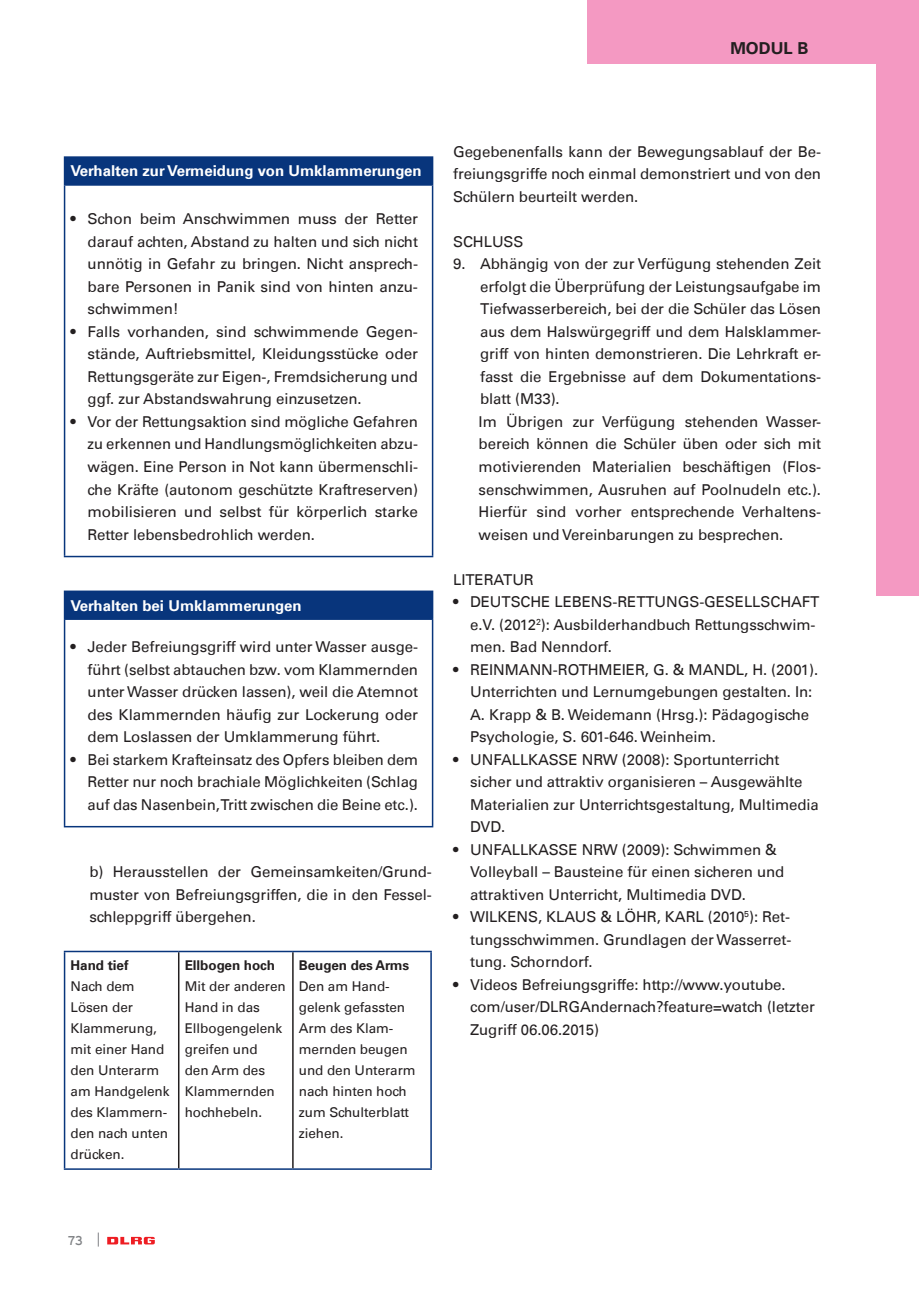
<style>
.page{position:relative;width:919px;height:1289px;background:#fff}
.page>*{position:absolute;margin:0;border:0;box-sizing:border-box;transform-origin:0 0}
.t1{font:700 16.5px "DLRG Univers";color:#231f20}
.t2{font:15px/22.5px "DLRG Univers";letter-spacing:-.005em;color:#231f20;text-align:justify}
.t3{font:700 15px "DLRG Univers";color:#fff}
.t4{font:13.5px/21px "DLRG Univers";letter-spacing:-.005em;color:#231f20}
.t5{font:700 13.5px "DLRG Univers";letter-spacing:-.005em;color:#231f20}
.t6{font:12.75px "Interstate";color:#808285}
</style>
<div class="page">
<svg style="left:98px;top:1232px;width:1px;height:14px"></svg>
<svg style="left:107px;top:1236px;width:48px;height:8px"></svg>
<div style="left:587px;top:0;width:319px;height:64px;background:#f499c2"></div>
<div style="left:876px;top:0;width:42px;height:595px;background:#f499c2"></div>
<div style="left:65px;top:157px;width:367px;height:28px;background:#08357c"></div>
<hr style="left:64px;top:156px;width:369px;height:2px;background:#08357c">
<svg style="left:64px;top:158px;width:1px;height:26px"></svg>
<svg style="left:432px;top:158px;width:1px;height:26px"></svg>
<hr style="left:64px;top:184px;width:369px;height:2px;background:#08357c">
<hr style="left:64px;top:186px;width:1px;height:370px;background:#08357c">
<hr style="left:432px;top:186px;width:1px;height:370px;background:#08357c">
<hr style="left:64px;top:556px;width:369px;height:1px;background:#08357c">
<div style="left:65px;top:591px;width:367px;height:28px;background:#08357c"></div>
<hr style="left:64px;top:590px;width:369px;height:2px;background:#08357c">
<svg style="left:64px;top:592px;width:1px;height:26px"></svg>
<svg style="left:432px;top:592px;width:1px;height:26px"></svg>
<hr style="left:64px;top:618px;width:369px;height:2px;background:#08357c">
<hr style="left:64px;top:620px;width:1px;height:206px;background:#08357c">
<hr style="left:432px;top:620px;width:1px;height:206px;background:#08357c">
<hr style="left:64px;top:826px;width:369px;height:1px;background:#08357c">
<hr style="left:178px;top:952px;width:1px;height:216px;background:#231f20">
<hr style="left:292px;top:952px;width:1px;height:216px;background:#231f20">
<hr style="left:64px;top:950px;width:115px;height:2px;background:#08357c">
<hr style="left:64px;top:952px;width:1px;height:216px;background:#08357c">
<hr style="left:179px;top:950px;width:114px;height:2px;background:#08357c">
<hr style="left:293px;top:950px;width:139px;height:2px;background:#08357c">
<hr style="left:430px;top:952px;width:2px;height:216px;background:#08357c">
<hr style="left:64px;top:1168px;width:115px;height:1px;background:#08357c">
<hr style="left:179px;top:1168px;width:114px;height:1px;background:#08357c">
<hr style="left:293px;top:1168px;width:139px;height:1px;background:#08357c">
<p class="t1" style="left:730px;top:39px;width:79px">MODUL B</p>
<p class="t3" style="left:71px;top:162px;width:352px">Verhalten zur Vermeidung von Umklammerungen</p>
<p class="t2" style="left:88px;top:208px;width:332px;text-indent:-17px">• Schon beim Anschwimmen muss der Retter darauf achten, Abstand zu halten und sich nicht unnötig in Gefahr zu bringen. Nicht ansprech&shy;bare Personen in Panik sind von hinten anzu&shy;schwimmen!</p>
<p class="t2" style="left:88px;top:320px;width:332px;text-indent:-17px">• Falls vorhanden, sind schwimmende Gegen&shy;stände, Auftriebsmittel, Kleidungsstücke oder Rettungsgeräte zur Eigen-, Fremdsicherung und ggf. zur Abstandswahrung einzusetzen.</p>
<p class="t2" style="left:88px;top:410px;width:332px;text-indent:-17px">• Vor der Rettungsaktion sind mögliche Gefahren zu erkennen und Handlungsmöglichkeiten abzu&shy;wägen. Eine Person in Not kann übermenschli&shy;che Kräfte (autonom geschützte Kraftreserven) mobilisieren und selbst für körperlich starke Retter lebensbedrohlich werden.</p>
<p class="t3" style="left:71px;top:596px;width:232px">Verhalten bei Umklammerungen</p>
<p class="t2" style="left:88px;top:635px;width:332px;text-indent:-17px">• Jeder Befreiungsgriff wird unter Wasser ausge&shy;führt (selbst abtauchen bzw. vom Klammernden unter Wasser drücken lassen), weil die Atemnot des Klammernden häufig zur Lockerung oder dem Loslassen der Umklammerung führt.</p>
<p class="t2" style="left:88px;top:748px;width:332px;text-indent:-17px">• Bei starkem Krafteinsatz des Opfers bleiben dem Retter nur noch brachiale Möglichkeiten (Schlag auf das Nasenbein, Tritt zwischen die Beine etc.).</p>
<p class="t2" style="left:89px;top:860px;width:344px">b) Herausstellen der Gemeinsamkeiten/Grund&shy;muster von Befreiungsgriffen, die in den Fessel&shy;schleppgriff übergehen.</p>
<p class="t5" style="left:71px;top:957px;width:59px">Hand tief</p>
<p class="t4" style="left:71px;top:975px;width:100px">Nach dem<br>Lösen der<br>Klammerung, mit einer Hand den Unterarm am Handgelenk des Klammern&shy;den nach unten drücken.</p>
<p class="t5" style="left:185px;top:957px;width:92px">Ellbogen hoch</p>
<p class="t4" style="left:185px;top:975px;width:103px">Mit der anderen<br>Hand in das<br>Ellbogengelenk greifen und<br>den Arm des<br>Klammernden hochhebeln.</p>
<p class="t5" style="left:299px;top:957px;width:112px">Beugen des Arms</p>
<p class="t4" style="left:299px;top:975px;width:118px">Den am Hand&shy;gelenk gefassten<br>Arm des Klam&shy;mernden beugen und den Unterarm nach hinten hoch zum Schulterblatt ziehen.</p>
<p class="t2" style="left:453px;top:140px;width:369px">Gegebenenfalls kann der Bewegungsablauf der Be&shy;freiungsgriffe noch einmal demonstriert und von den Schülern beurteilt werden.</p>
<p class="t2" style="left:453px;top:230px;width:72px">SCHLUSS</p>
<p class="t2" style="left:478px;top:253px;width:344px;text-align:left;text-indent:-26px">9. Abhängig von der zur Verfügung stehenden Zeit erfolgt die Überprüfung der Leistungsaufgabe im Tiefwasserbereich, bei der die Schüler das Lösen aus dem Halswürgegriff und dem Halsklammer&shy;griff von hinten demonstrieren. Die Lehrkraft er&shy;fasst die Ergebnisse auf dem Dokumentations&shy;blatt (M33).<br>Im Übrigen zur Verfügung stehenden Wasser&shy;bereich können die Schüler üben oder sich mit motivierenden Materialien beschäftigen (Flos&shy;senschwimmen, Ausruhen auf Poolnudeln etc.).<br>Hierfür sind vorher entsprechende Verhaltens&shy;weisen und Vereinbarungen zu besprechen.</p>
<p class="t2" style="left:453px;top:568px;width:82px">LITERATUR</p>
<p class="t2" style="left:470px;top:590px;width:351px;text-align:left;text-indent:-17px">• DEUTSCHE LEBENS-RETTUNGS-GESELLSCHAFT e.V. (2012<sup>2</sup>): Ausbilderhandbuch Rettungsschwim&shy;men. Bad Nenndorf.</p>
<p class="t2" style="left:470px;top:658px;width:349px;text-align:left;text-indent:-17px">• REINMANN-ROTHMEIER, G. &amp; MANDL, H. (2001).<br>Unterrichten und Lernumgebungen gestalten. In:<br>A. Krapp &amp; B. Weidemann (Hrsg.): Pädagogische Psychologie, S. 601-646. Weinheim.</p>
<p class="t2" style="left:470px;top:748px;width:350px;text-align:left;text-indent:-17px">• UNFALLKASSE NRW (2008): Sportunterricht sicher und attraktiv organisieren – Ausgewählte Materialien zur Unterrichtsgestaltung, Multimedia DVD.</p>
<p class="t2" style="left:470px;top:838px;width:316px;text-align:left;text-indent:-17px">• UNFALLKASSE NRW (2009): Schwimmen &amp;<br>Volleyball – Bausteine für einen sicheren und attraktiven Unterricht, Multimedia DVD.</p>
<p class="t2" style="left:470px;top:905px;width:323px;text-indent:-17px">• WILKENS, KLAUS &amp; LÖHR, KARL (2010<sup>5</sup>): Ret&shy;tungsschwimmen. Grundlagen der Wasserret&shy;tung. Schorndorf.</p>
<p class="t2" style="left:470px;top:973px;width:346px;text-align:left;text-indent:-17px">• Videos Befreiungsgriffe: http://www.youtube. com/user/DLRGAndernach?feature=watch (letzter<br>Zugriff 06.06.2015)</p>
<p class="t6" style="left:68px;top:1233px;width:16px">73</p>
</div>
